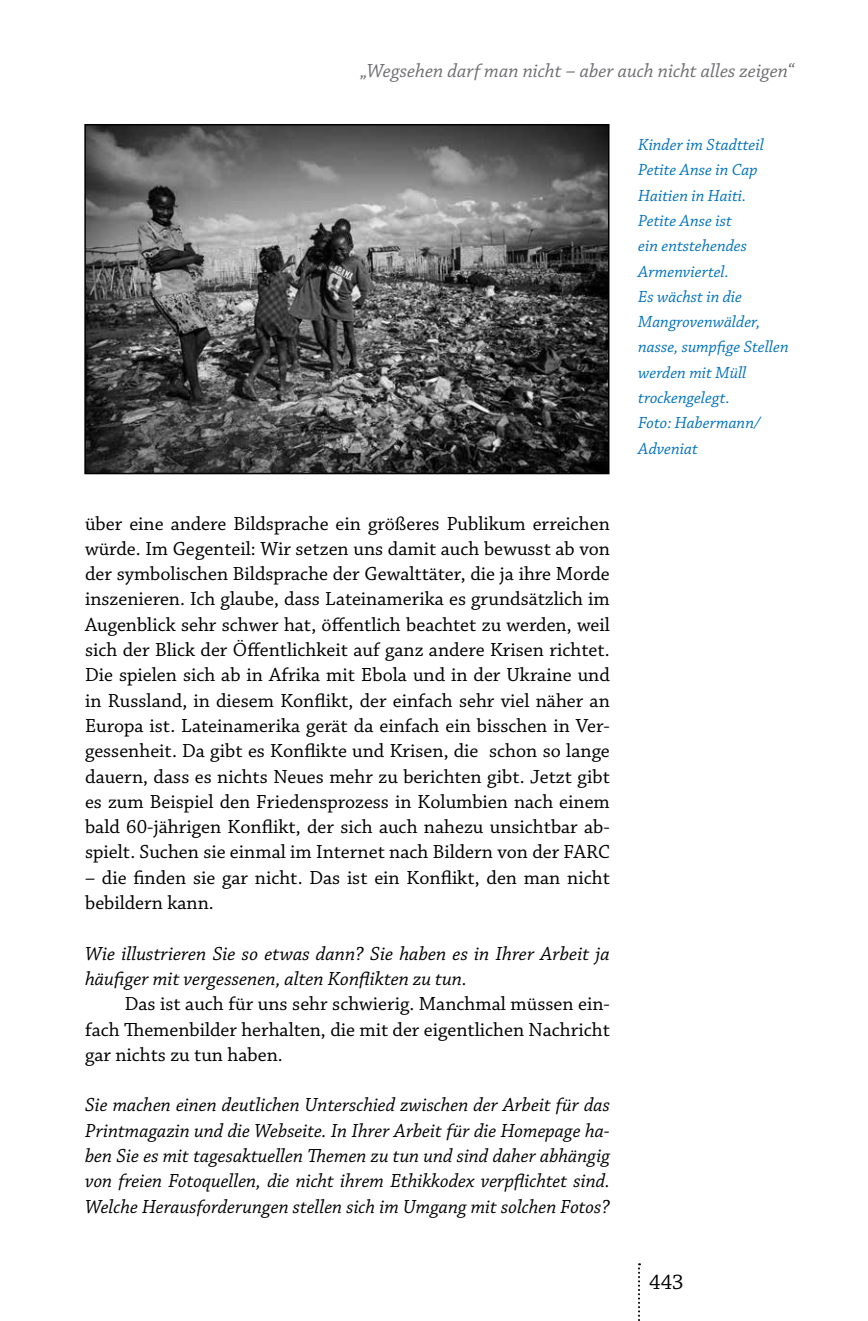
<style>
.page{position:relative;width:868px;height:1321px;background:#fff}
.page>*{position:absolute;margin:0;border:0;box-sizing:border-box;transform-origin:0 0}
.t1{font:22px "Chaparral Pro";color:#000}
.t2{font:20px/25.2px "Chaparral Pro";color:#000;text-align:justify}
.t3{font:italic 20px/25.4px "Chaparral Pro";color:#000}
.t4{font:italic 20px "Chaparral Pro";color:#6d6e71}
.t5{font:italic 17px/25.2px "Chaparral Pro";color:#0072bc}
</style>
<div class="page">
<svg style="left:638px;top:1263px;width:2px;height:58px"></svg>
<img style="left:87px;top:127px;width:519px;height:344px">
<div style="left:84px;top:124px;width:525px;height:350px;border:2px solid #000"></div>
<p class="t4" style="left:360px;top:60px;width:435px">„Wegsehen darf man nicht – aber auch nicht alles zeigen“</p>
<p class="t2" style="left:85px;top:511px;width:526px">über eine andere Bildsprache ein größeres Publikum erreichen würde. Im Gegenteil: Wir setzen uns damit auch bewusst ab von der symbolischen Bildsprache der Gewalttäter, die ja ihre Morde inszenieren. Ich glaube, dass Lateinamerika es grundsätzlich im Augenblick sehr schwer hat, öffentlich beachtet zu werden, weil sich der Blick der Öffentlichkeit auf ganz andere Krisen richtet.<br>Die spielen sich ab in Afrika mit Ebola und in der Ukraine und in Russland, in diesem Konflikt, der einfach sehr viel näher an Europa ist. Lateinamerika gerät da einfach ein bisschen in Ver&shy;gessenheit. Da gibt es Konflikte und Krisen, die schon so lange dauern, dass es nichts Neues mehr zu berichten gibt. Jetzt gibt es zum Beispiel den Friedensprozess in Kolumbien nach einem bald 60-jährigen Konflikt, der sich auch nahezu unsichtbar ab&shy;spielt. Suchen sie einmal im Internet nach Bildern von der FARC</p>
<p class="t2" style="left:85px;top:866px;width:526px">– die finden sie gar nicht. Das ist ein Konflikt, den man nicht bebildern kann.</p>
<p class="t3" style="left:85px;top:942px;width:526px">Wie illustrieren Sie so etwas dann? Sie haben es in Ihrer Arbeit ja häufiger mit vergessenen, alten Konflikten zu tun.</p>
<p class="t2" style="left:85px;top:992px;width:526px;text-indent:40px">Das ist auch für uns sehr schwierig. Manchmal müssen ein&shy;fach Themenbilder herhalten, die mit der eigentlichen Nachricht gar nichts zu tun haben.</p>
<p class="t3" style="left:85px;top:1093px;width:526px;text-align:justify">Sie machen einen deutlichen Unterschied zwischen der Arbeit für das Printmagazin und die Webseite. In Ihrer Arbeit für die Homepage ha&shy;ben Sie es mit tagesaktuellen Themen zu tun und sind daher abhängig von freien Fotoquellen, die nicht ihrem Ethikkodex verpflichtet sind.<br>Welche Herausforderungen stellen sich im Umgang mit solchen Fotos?</p>
<p class="t5" style="left:638px;top:133px;width:152px">Kinder im Stadtteil<br>Petite Anse in Cap<br>Haitien in Haiti.<br>Petite Anse ist<br>ein entstehendes<br>Armenviertel.<br>Es wächst in die<br>Mangrovenwälder, nasse, sumpfige Stellen werden mit Müll trockengelegt.<br>Foto: Habermann/<br>Adveniat</p>
<p class="t1" style="left:649px;top:1269px;width:36px">443</p>
</div>
